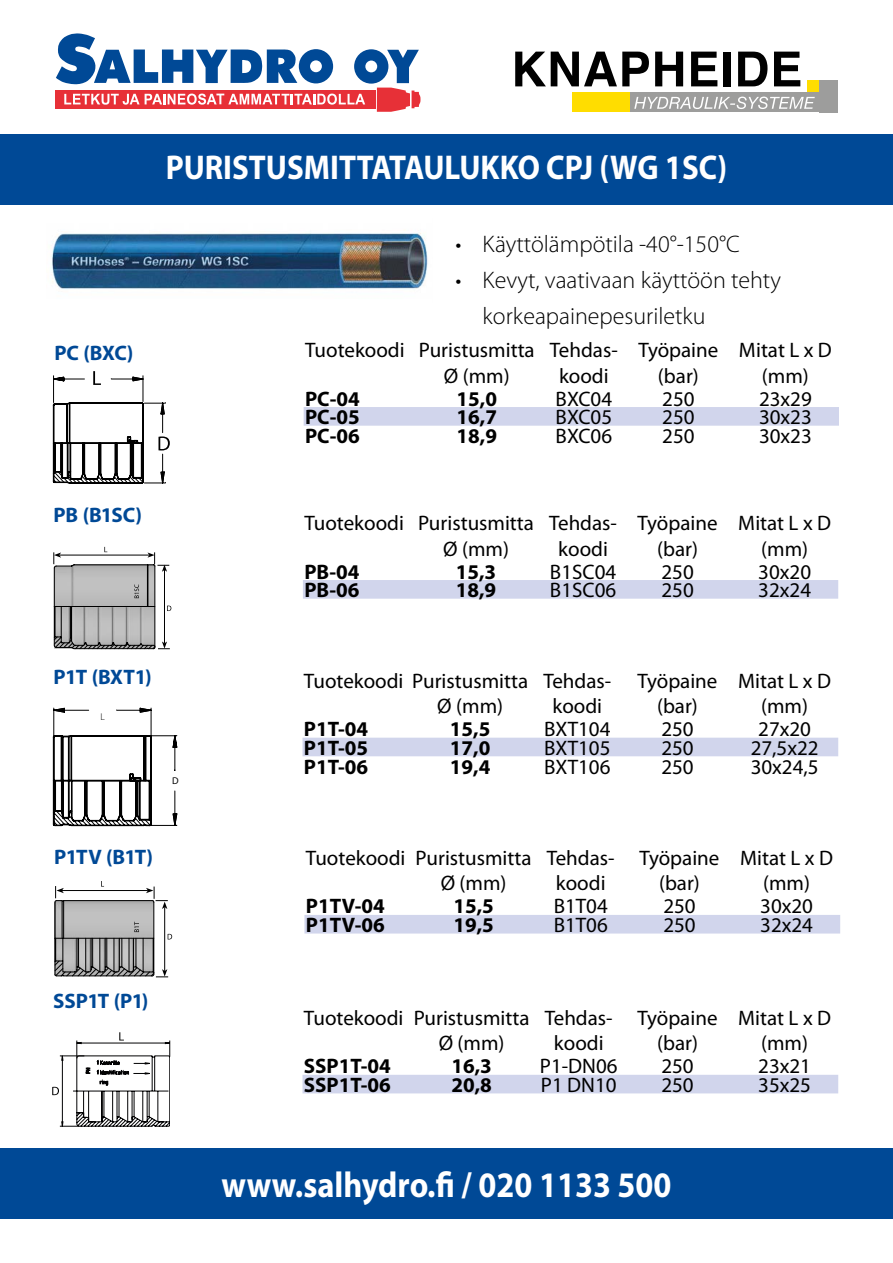
<style>
.page{position:relative;width:893px;height:1263px;background:#fff}
.page>*{position:absolute;margin:0;border:0;box-sizing:border-box;transform-origin:0 0}
.tuoteotsikko_kappale{font:700 36px "Myriad Pro";color:#fff;scale:.9 1}
.tuoteotsikko_kappale-2{font:700 34.5px "Myriad Pro";color:#fff;scale:.9 1}
.t1{font:300 24px/36px "Myriad Pro";color:#000}
.t2{font:21px/25.2px "Myriad Pro";color:#000;text-align:center}
.t3{font:700 21px "Myriad Pro";color:#000}
.OTSIKKO{font:700 21px "Myriad Pro";letter-spacing:-.025em;color:#004996}
.t4{font:300 9.75px "Myriad Pro";color:#000}
.t5{font:9.75px "Myriad Pro";color:#000}
</style>
<div class="page">
<div style="left:0;top:1148px;width:893px;height:71px;background:#004996"></div>
<div style="left:0;top:134px;width:893px;height:71px;background:#004996"></div>
<div style="left:807px;top:80px;width:12px;height:13px;background:#fd0"></div>
<svg style="left:515px;top:52px;width:134px;height:34px"></svg>
<svg style="left:655px;top:52px;width:28px;height:34px"></svg>
<svg style="left:691px;top:52px;width:26px;height:34px"></svg>
<div style="left:723px;top:52px;width:7px;height:34px;background:#000"></div>
<svg style="left:738px;top:52px;width:29px;height:34px"></svg>
<svg style="left:774px;top:52px;width:26px;height:34px"></svg>
<div style="left:629px;top:93px;width:208px;height:19px;background:#9d9d9c"></div>
<div style="left:819px;top:80px;width:18px;height:32px;background:#9d9d9c"></div>
<div style="left:572px;top:93px;width:57px;height:19px;background:#fd0"></div>
<svg style="left:634px;top:97px;width:181px;height:12px"></svg>
<svg style="left:56px;top:33px;width:364px;height:79px"></svg>
<div style="left:304px;top:407px;width:535px;height:19px;background:#d1d5ec"></div>
<svg style="left:52px;top:371px;width:118px;height:113px"></svg>
<img style="left:51px;top:230px;width:377px;height:59px">
<div style="left:303px;top:580px;width:535px;height:19px;background:#d1d5ec"></div>
<svg style="left:54px;top:547px;width:117px;height:102px"></svg>
<div style="left:304px;top:915px;width:536px;height:18px;background:#d1d5ec"></div>
<svg style="left:54px;top:881px;width:118px;height:96px"></svg>
<div style="left:302px;top:738px;width:536px;height:18px;background:#d1d5ec"></div>
<svg style="left:52px;top:708px;width:125px;height:119px"></svg>
<div style="left:302px;top:1075px;width:536px;height:18px;background:#d1d5ec"></div>
<svg style="left:52px;top:1032px;width:118px;height:94px"></svg>
<p class="OTSIKKO" style="left:54px;top:339px;width:81px">PC (BXC)</p>
<p class="OTSIKKO" style="left:54px;top:501px;width:90px">PB (B1SC)</p>
<p class="tuoteotsikko_kappale-2" style="left:166px;top:145px;width:626px">PURISTUSMITTATAULUKKO CPJ (WG 1SC)</p>
<p class="t1" style="left:455px;top:226px;width:286px">• Käyttölämpötila -40°-150°C</p>
<p class="t1" style="left:482px;top:262px;width:300px;text-indent:-27px">• Kevyt, vaativaan käyttöön tehty korkeapainepesuriletku</p>
<p class="t2" style="left:305px;top:337px;width:101px">Tuotekoodi</p>
<p class="t2" style="left:419px;top:337px;width:117px">Puristusmitta<br>Ø (mm)</p>
<p class="t2" style="left:550px;top:337px;width:69px">Tehdas&shy;koodi</p>
<p class="t2" style="left:638px;top:337px;width:81px">Työpaine (bar)</p>
<p class="t2" style="left:739px;top:337px;width:94px">Mitat L x D (mm)</p>
<p class="t3" style="left:305px;top:385px;width:56px">PC-04</p>
<p class="t3" style="left:457px;top:385px;width:42px">15,0</p>
<p class="t2" style="left:556px;top:386px;width:58px">BXC04</p>
<p class="t2" style="left:662px;top:386px;width:34px">250</p>
<p class="t2" style="left:759px;top:386px;width:54px">23x29</p>
<p class="t3" style="left:305px;top:403px;width:56px">PC-05</p>
<p class="t3" style="left:457px;top:403px;width:42px">16,7</p>
<p class="t2" style="left:556px;top:404px;width:58px">BXC05</p>
<p class="t2" style="left:662px;top:404px;width:34px">250</p>
<p class="t2" style="left:759px;top:404px;width:54px">30x23</p>
<p class="t3" style="left:305px;top:422px;width:56px">PC-06</p>
<p class="t3" style="left:457px;top:422px;width:42px">18,9</p>
<p class="t2" style="left:556px;top:423px;width:58px">BXC06</p>
<p class="t2" style="left:662px;top:423px;width:34px">250</p>
<p class="t2" style="left:759px;top:423px;width:54px">30x23</p>
<p class="t2" style="left:304px;top:510px;width:101px">Tuotekoodi</p>
<p class="t2" style="left:418px;top:510px;width:117px">Puristusmitta<br>Ø (mm)</p>
<p class="t2" style="left:549px;top:510px;width:69px">Tehdas&shy;koodi</p>
<p class="t2" style="left:638px;top:510px;width:81px">Työpaine (bar)</p>
<p class="t2" style="left:738px;top:510px;width:94px">Mitat L x D (mm)</p>
<p class="t3" style="left:304px;top:558px;width:57px">PB-04</p>
<p class="t3" style="left:456px;top:558px;width:42px">15,3</p>
<p class="t2" style="left:550px;top:559px;width:68px">B1SC04</p>
<p class="t2" style="left:661px;top:559px;width:34px">250</p>
<p class="t2" style="left:758px;top:559px;width:54px">30x20</p>
<p class="t3" style="left:304px;top:576px;width:57px">PB-06</p>
<p class="t3" style="left:456px;top:576px;width:42px">18,9</p>
<p class="t2" style="left:550px;top:577px;width:68px">B1SC06</p>
<p class="t2" style="left:661px;top:577px;width:34px">250</p>
<p class="t2" style="left:758px;top:577px;width:54px">32x24</p>
<p class="OTSIKKO" style="left:54px;top:663px;width:99px">P1T (BXT1)</p>
<p class="t4" style="left:101px;top:711px;width:6px">L</p>
<p class="t5" style="left:172px;top:775px;width:8px">D</p>
<p class="OTSIKKO" style="left:54px;top:843px;width:100px">P1TV (B1T)</p>
<p class="OTSIKKO" style="left:53px;top:987px;width:97px">SSP1T (P1)</p>
<p class="t2" style="left:304px;top:668px;width:226px">Tuotekoodi Puristusmitta</p>
<p class="t2" style="left:437px;top:693px;width:67px">Ø (mm)</p>
<p class="t2" style="left:543px;top:668px;width:69px">Tehdas&shy;koodi</p>
<p class="t2" style="left:637px;top:668px;width:81px">Työpaine (bar)</p>
<p class="t2" style="left:738px;top:668px;width:94px">Mitat L x D (mm)</p>
<p class="t3" style="left:304px;top:715px;width:66px">P1T-04</p>
<p class="t3" style="left:450px;top:715px;width:42px">15,5</p>
<p class="t2" style="left:544px;top:716px;width:68px">BXT104</p>
<p class="t2" style="left:661px;top:716px;width:34px">250</p>
<p class="t2" style="left:758px;top:716px;width:54px">27x20</p>
<p class="t3" style="left:304px;top:734px;width:66px">P1T-05</p>
<p class="t3" style="left:450px;top:734px;width:42px">17,0</p>
<p class="t2" style="left:544px;top:735px;width:68px">BXT105</p>
<p class="t2" style="left:661px;top:735px;width:34px">250</p>
<p class="t2" style="left:751px;top:735px;width:69px">27,5x22</p>
<p class="t3" style="left:304px;top:753px;width:66px">P1T-06</p>
<p class="t3" style="left:450px;top:753px;width:42px">19,4</p>
<p class="t2" style="left:544px;top:753px;width:68px">BXT106</p>
<p class="t2" style="left:661px;top:753px;width:34px">250</p>
<p class="t2" style="left:751px;top:753px;width:69px">30x24,5</p>
<p class="t2" style="left:306px;top:845px;width:101px">Tuotekoodi</p>
<p class="t2" style="left:416px;top:845px;width:117px">Puristusmitta<br>Ø (mm)</p>
<p class="t2" style="left:547px;top:845px;width:69px">Tehdas&shy;koodi</p>
<p class="t2" style="left:639px;top:845px;width:81px">Työpaine (bar)</p>
<p class="t2" style="left:740px;top:845px;width:94px">Mitat L x D (mm)</p>
<p class="t3" style="left:306px;top:893px;width:80px">P1TV-04</p>
<p class="t3" style="left:453px;top:893px;width:42px">15,5</p>
<p class="t2" style="left:554px;top:893px;width:56px">B1T04</p>
<p class="t2" style="left:663px;top:893px;width:34px">250</p>
<p class="t2" style="left:760px;top:893px;width:54px">30x20</p>
<p class="t3" style="left:306px;top:911px;width:80px">P1TV-06</p>
<p class="t3" style="left:453px;top:911px;width:42px">19,5</p>
<p class="t2" style="left:554px;top:912px;width:56px">B1T06</p>
<p class="t2" style="left:663px;top:912px;width:34px">250</p>
<p class="t2" style="left:760px;top:912px;width:54px">32x24</p>
<p class="t2" style="left:304px;top:1005px;width:101px">Tuotekoodi</p>
<p class="t2" style="left:414px;top:1005px;width:117px">Puristusmitta<br>Ø (mm)</p>
<p class="t2" style="left:545px;top:1005px;width:69px">Tehdas&shy;koodi</p>
<p class="t2" style="left:637px;top:1005px;width:81px">Työpaine (bar)</p>
<p class="t2" style="left:738px;top:1005px;width:94px">Mitat L x D (mm)</p>
<p class="t3" style="left:304px;top:1052px;width:88px">SSP1T-04</p>
<p class="t3" style="left:451px;top:1052px;width:42px">16,3</p>
<p class="t2" style="left:540px;top:1053px;width:79px">P1-DN06</p>
<p class="t2" style="left:661px;top:1053px;width:34px">250</p>
<p class="t2" style="left:758px;top:1053px;width:54px">23x21</p>
<p class="t3" style="left:304px;top:1071px;width:88px">SSP1T-06</p>
<p class="t3" style="left:451px;top:1071px;width:42px">20,8</p>
<p class="t2" style="left:541px;top:1072px;width:77px">P1 DN10</p>
<p class="t2" style="left:661px;top:1072px;width:34px">250</p>
<p class="t2" style="left:758px;top:1072px;width:54px">35x25</p>
<p class="tuoteotsikko_kappale" style="left:221px;top:1161px;width:501px">www.salhydro.fi / 020 1133 500</p>
</div>
